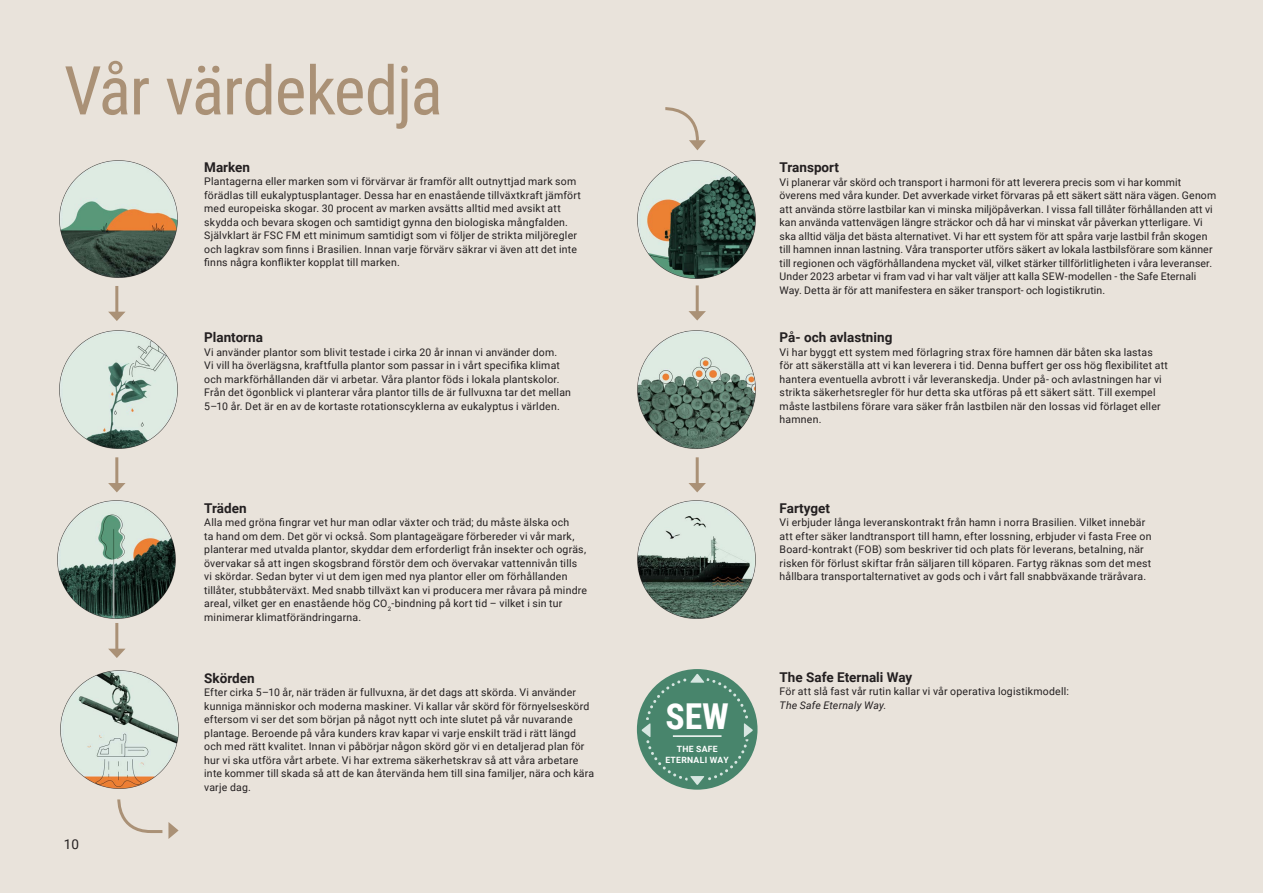
<style>
.page{position:relative;width:1263px;height:893px;background:#e9e3db}
.page>*{position:absolute;margin:0;border:0;box-sizing:border-box;transform-origin:0 0}
.Rub_1{font:67.5px "Roboto Condensed";letter-spacing:-.02em;color:#aa9176}
.Bröd_1{font:700 35.7px "Roboto Condensed";color:#fff}
.Rubrik_3{font:700 13.5px "Roboto";color:#231f20}
.t1{font:13.5px "Roboto";color:#231f20}
.Body_small{font:10.5px/13.5px "Roboto";letter-spacing:.02em;color:#231f20}
.t2{font:700 8.7px "Roboto";letter-spacing:.035em;color:#fff}
.s1{font-style:italic}
</style>
<div class="page">
<img style="left:59px;top:160px;width:119px;height:118px">
<img style="left:59px;top:330px;width:119px;height:119px">
<img style="left:57px;top:500px;width:119px;height:119px">
<img style="left:60px;top:670px;width:119px;height:119px">
<img style="left:637px;top:160px;width:119px;height:119px">
<img style="left:637px;top:330px;width:119px;height:119px">
<img style="left:637px;top:500px;width:119px;height:119px">
<hr style="left:115px;top:286px;width:3px;height:28px;background:#aa9176">
<svg style="left:108px;top:312px;width:17px;height:9px"></svg>
<hr style="left:696px;top:285px;width:3px;height:29px;background:#aa9176">
<svg style="left:688px;top:311px;width:18px;height:9px"></svg>
<hr style="left:696px;top:457px;width:3px;height:29px;background:#aa9176">
<svg style="left:688px;top:483px;width:18px;height:9px"></svg>
<hr style="left:115px;top:457px;width:3px;height:29px;background:#aa9176">
<svg style="left:108px;top:483px;width:18px;height:9px"></svg>
<hr style="left:115px;top:623px;width:3px;height:28px;background:#aa9176">
<svg style="left:108px;top:649px;width:17px;height:9px"></svg>
<svg style="left:117px;top:799px;width:62px;height:40px"></svg>
<svg style="left:665px;top:107px;width:41px;height:43px"></svg>
<div style="left:637px;top:669px;width:120px;height:121px;background:#48856c;border-radius:50%"></div>
<svg style="left:641px;top:674px;width:112px;height:111px"></svg>
<hr style="left:673px;top:735px;width:48px;height:2px;background:#fff">
<p class="Rub_1" style="left:64px;top:43px;width:380px">Vår värdekedja</p>
<p class="Rubrik_3" style="left:204px;top:158px;width:47px">Marken</p>
<p class="Body_small" style="left:204px;top:175px;width:378px">Plantagerna eller marken som vi förvärvar är framför allt outnyttjad mark som förädlas till eukalyptusplantager. Dessa har en enastående tillväxtkraft jämfört med europeiska skogar. 30 procent av marken avsätts alltid med avsikt att skydda och bevara skogen och samtidigt gynna den biologiska mångfalden.<br>Självklart är FSC FM ett minimum samtidigt som vi följer de strikta miljöregler och lagkrav som finns i Brasilien. Innan varje förvärv säkrar vi även att det inte finns några konflikter kopplat till marken.</p>
<p class="Rubrik_3" style="left:204px;top:328px;width:60px">Plantorna</p>
<p class="Body_small" style="left:204px;top:345px;width:368px">Vi använder plantor som blivit testade i cirka 20 år innan vi använder dom.<br>Vi vill ha överlägsna, kraftfulla plantor som passar in i vårt specifika klimat och markförhållanden där vi arbetar. Våra plantor föds i lokala plantskolor.<br>Från det ögonblick vi planterar våra plantor tills de är fullvuxna tar det mellan 5–10 år. Det är en av de kortaste rotationscyklerna av eukalyptus i världen.</p>
<p class="Rubrik_3" style="left:204px;top:498px;width:44px">Träden</p>
<p class="Body_small" style="left:204px;top:515px;width:384px">Alla med gröna fingrar vet hur man odlar växter och träd; du måste älska och<br>ta hand om dem. Det gör vi också. Som plantageägare förbereder vi vår mark, planterar med utvalda plantor, skyddar dem erforderligt från insekter och ogräs, övervakar så att ingen skogsbrand förstör dem och övervakar vattennivån tills vi skördar. Sedan byter vi ut dem igen med nya plantor eller om förhållanden tillåter, stubbåterväxt. Med snabb tillväxt kan vi producera mer råvara på mindre areal, vilket ger en enastående hög CO<sub>2</sub>-bindning på kort tid – vilket i sin tur minimerar klimatförändringarna.</p>
<p class="t1" style="left:64px;top:835px;width:17px">10</p>
<p class="Rubrik_3" style="left:204px;top:669px;width:52px">Skörden</p>
<p class="Body_small" style="left:204px;top:685px;width:392px">Efter cirka 5–10 år, när träden är fullvuxna, är det dags att skörda. Vi använder kunniga människor och moderna maskiner. Vi kallar vår skörd för förnyelseskörd eftersom vi ser det som början på något nytt och inte slutet på vår nuvarande plantage. Beroende på våra kunders krav kapar vi varje enskilt träd i rätt längd och med rätt kvalitet. Innan vi påbörjar någon skörd gör vi en detaljerad plan för hur vi ska utföra vårt arbete. Vi har extrema säkerhetskrav så att våra arbetare inte kommer till skada så att de kan återvända hem till sina familjer, nära och kära varje dag.</p>
<p class="Bröd_1" style="left:665px;top:691px;width:65px">SEW</p>
<p class="t2" style="left:677px;top:743px;width:42px">THE SAFE</p>
<p class="t2" style="left:665px;top:753px;width:65px">ETERNALI WAY</p>
<p class="Rubrik_3" style="left:780px;top:158px;width:61px">Transport</p>
<p class="Body_small" style="left:780px;top:175px;width:438px">Vi planerar vår skörd och transport i harmoni för att leverera precis som vi har kommit överens med våra kunder. Det avverkade virket förvaras på ett säkert sätt nära vägen. Genom att använda större lastbilar kan vi minska miljöpåverkan. I vissa fall tillåter förhållanden att vi kan använda vattenvägen längre sträckor och då har vi minskat vår påverkan ytterligare. Vi ska alltid välja det bästa alternativet. Vi har ett system för att spåra varje lastbil från skogen till hamnen innan lastning. Våra transporter utförs säkert av lokala lastbilsförare som känner till regionen och vägförhållandena mycket väl, vilket stärker tillförlitligheten i våra leveranser.<br>Under 2023 arbetar vi fram vad vi har valt väljer att kalla SEW-modellen - the Safe Eternali Way. Detta är för att manifestera en säker transport- och logistikrutin.</p>
<p class="Rubrik_3" style="left:780px;top:328px;width:114px">På- och avlastning</p>
<p class="Body_small" style="left:780px;top:345px;width:390px">Vi har byggt ett system med förlagring strax före hamnen där båten ska lastas för att säkerställa att vi kan leverera i tid. Denna buffert ger oss hög flexibilitet att hantera eventuella avbrott i vår leveranskedja. Under på- och avlastningen har vi strikta säkerhetsregler för hur detta ska utföras på ett säkert sätt. Till exempel måste lastbilens förare vara säker från lastbilen när den lossas vid förlaget eller hamnen.</p>
<p class="Rubrik_3" style="left:780px;top:498px;width:52px">Fartyget</p>
<p class="Body_small" style="left:780px;top:515px;width:373px">Vi erbjuder långa leveranskontrakt från hamn i norra Brasilien. Vilket innebär att efter säker landtransport till hamn, efter lossning, erbjuder vi fasta Free on Board-kontrakt (FOB) som beskriver tid och plats för leverans, betalning, när risken för förlust skiftar från säljaren till köparen. Fartyg räknas som det mest hållbara transportalternativet av gods och i vårt fall snabbväxande träråvara.</p>
<p class="Rubrik_3" style="left:780px;top:667px;width:134px">The Safe Eternali Way</p>
<p class="Body_small" style="left:780px;top:684px;width:291px">För att slå fast vår rutin kallar vi vår operativa logistikmodell:<br><span class="s1">The Safe Eternaly Way.</span></p>
</div>
